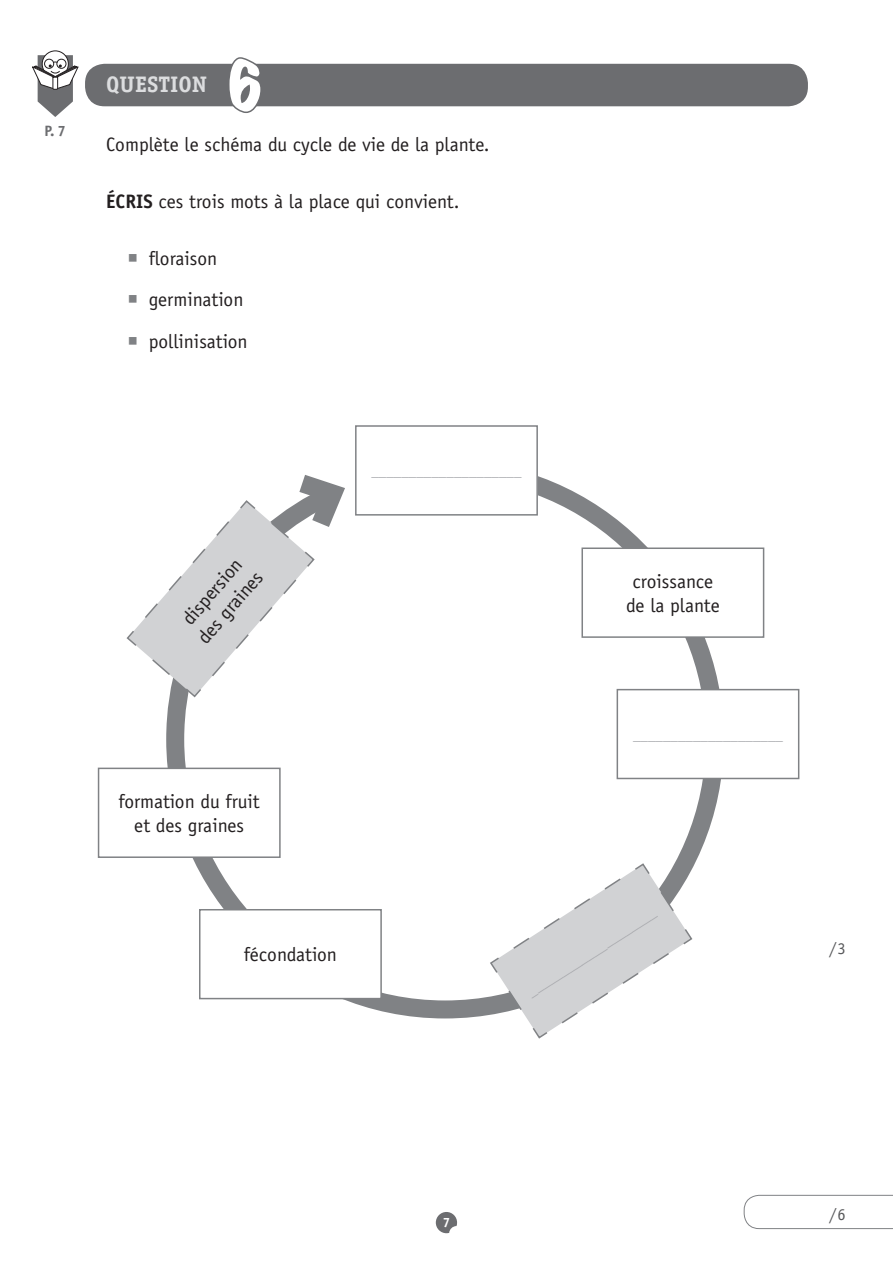
<style>
.page{position:relative;width:893px;height:1263px;background:#fff}
.page>*{position:absolute;margin:0;border:0;box-sizing:border-box;transform-origin:0 0}
.t1{font:expanded 60px "Marker Felt";color:#fff}
.t2{font:700 22.5px "Officina Serif";color:#dcdddf}
.BLOC_QUESTION{font:19.5px "Officina Sans";color:#231f20}
.t3{font:16.5px "Officina Serif";color:#57585a}
.BLOC_QUESTION-2{font:15px "Officina Sans";color:#a8a9ad}
.t4{font:700 15px "Officina Sans";color:#6c6d70}
.t5{font:700 13.5px "Officina Serif";color:#fff}
.s1{font-weight:700}
.s2{color:#808285}
</style>
<div class="page">
<svg style="left:157px;top:476px;width:576px;height:543px"></svg>
<div style="left:85px;top:64px;width:723px;height:42px;background:#6c6d70;border-radius:20px"></div>
<svg style="left:226px;top:57px;width:37px;height:56px"></svg>
<div style="left:356px;top:426px;width:181px;height:89px;background:#fff"></div>
<div style="left:355px;top:425px;width:183px;height:91px;border:2px solid #808285"></div>
<div style="left:617px;top:690px;width:182px;height:88px;background:#fff"></div>
<div style="left:617px;top:689px;width:182px;height:90px;border:2px solid #808285"></div>
<svg style="left:126px;top:461px;width:231px;height:237px"></svg>
<div style="left:582px;top:548px;width:182px;height:89px;background:#fff"></div>
<div style="left:581px;top:547px;width:183px;height:91px;border:2px solid #808285"></div>
<div style="left:99px;top:768px;width:181px;height:89px;background:#fff"></div>
<div style="left:98px;top:768px;width:183px;height:90px;border:2px solid #808285"></div>
<div style="left:200px;top:910px;width:181px;height:88px;background:#fff"></div>
<div style="left:199px;top:909px;width:183px;height:90px;border:2px solid #808285"></div>
<svg style="left:489px;top:862px;width:204px;height:177px"></svg>
<svg style="left:436px;top:1212px;width:21px;height:21px"></svg>
<svg style="left:743px;top:1194px;width:150px;height:35px"></svg>
<div style="left:42px;top:51px;width:27px;height:26px;border:1px solid #231f20;border-radius:50%"></div>
<svg style="left:32px;top:55px;width:46px;height:62px"></svg>
<p class="t4" style="left:45px;top:122px;width:23px">P. 7</p>
<p class="t2" style="left:106px;top:71px;width:102px">QUESTION</p>
<p class="t1" style="left:225px;top:39px;width:40px">6</p>
<p class="BLOC_QUESTION" style="left:106px;top:133px;width:385px">Complète le schéma du cycle de vie de la plante.</p>
<p class="BLOC_QUESTION" style="left:106px;top:190px;width:355px"><span class="s1">ÉCRIS</span> ces trois mots à la place qui convient.</p>
<p class="BLOC_QUESTION" style="left:128px;top:247px;width:91px"><span class="s2">○</span> floraison</p>
<p class="BLOC_QUESTION" style="left:128px;top:288px;width:117px"><span class="s2">○</span> germination</p>
<p class="BLOC_QUESTION" style="left:128px;top:330px;width:122px"><span class="s2">○</span> pollinisation</p>
<p class="BLOC_QUESTION-2" style="left:371px;top:462px;width:152px">____________________</p>
<p class="BLOC_QUESTION" style="left:177px;top:614px;width:82px;rotate:-49deg">dispersion</p>
<p class="BLOC_QUESTION" style="left:193px;top:633px;width:90px;rotate:-49deg">des graines</p>
<p class="BLOC_QUESTION" style="left:633px;top:570px;width:82px">croissance</p>
<p class="BLOC_QUESTION" style="left:626px;top:594px;width:95px">de la plante</p>
<p class="BLOC_QUESTION" style="left:119px;top:790px;width:143px">formation du fruit</p>
<p class="BLOC_QUESTION" style="left:134px;top:814px;width:111px">et des graines</p>
<p class="BLOC_QUESTION" style="left:244px;top:943px;width:95px">fécondation</p>
<p class="BLOC_QUESTION-2" style="left:633px;top:726px;width:151px">____________________</p>
<p class="BLOC_QUESTION-2" style="left:524px;top:985px;width:152px;rotate:-33deg">____________________</p>
<p class="t3" style="left:829px;top:939px;width:18px">/3</p>
<p class="t5" style="left:443px;top:1214px;width:9px">7</p>
<p class="t3" style="left:829px;top:1204px;width:18px">/6</p>
</div>
